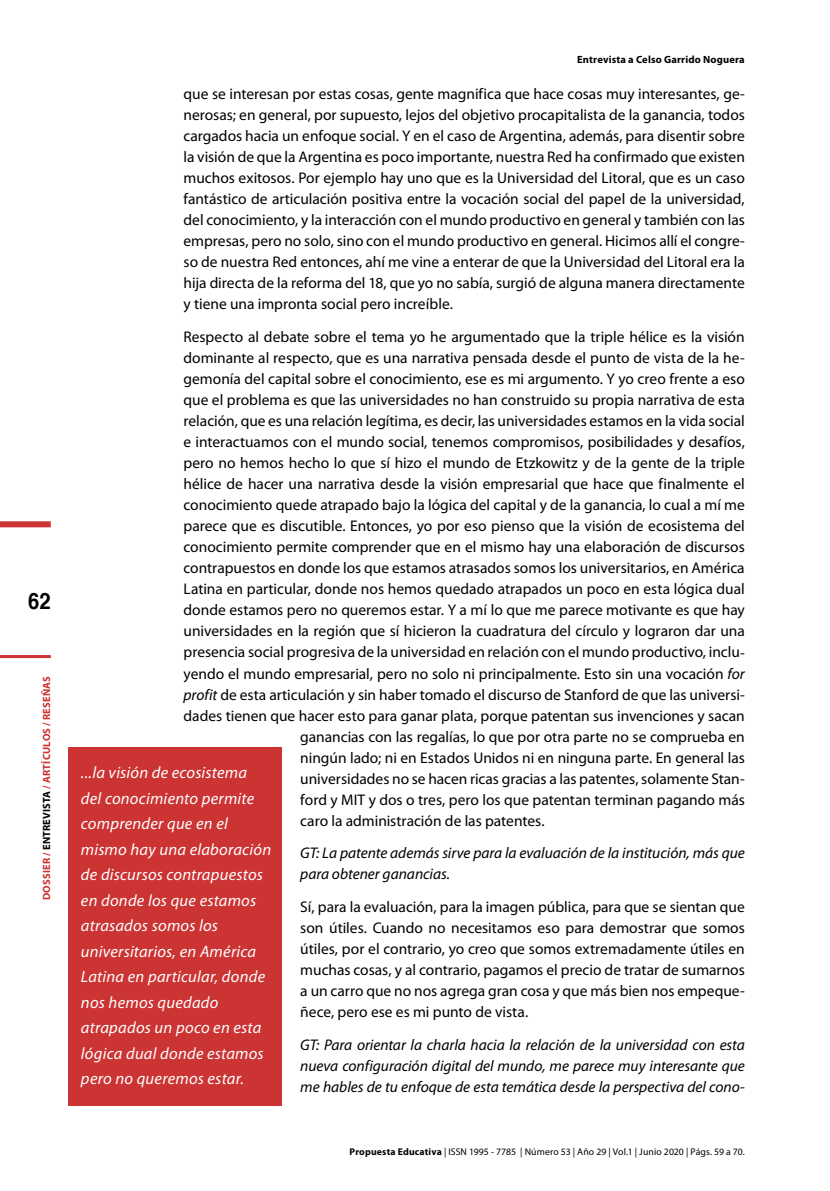
<style>
.page{position:relative;width:830px;height:1191px;background:#fff}
.page>*{position:absolute;margin:0;border:0;box-sizing:border-box;transform-origin:0 0}
.t1{font:700 22.5px "Helvetica";color:#000;scale:.9 1}
.t2{font:italic 16.5px/25.5px "Myriad Pro";letter-spacing:.015em;color:#fff}
.t3{font:15.45px/21px "Myriad Pro";color:#000;text-align:justify}
.t4{font:italic 15.45px/21px "Myriad Pro";letter-spacing:-.005em;color:#000}
.t5{font:700 10.5px "Myriad Pro";letter-spacing:.015em;color:#c33}
.t6{font:700 10.5px "Myriad Pro";letter-spacing:.015em;color:#000}
.t7{font:9.75px "Myriad Pro";letter-spacing:.01em;color:#000}
.s1{color:#000}
.s2{font-style:italic}
.s3{font-weight:700}
</style>
<div class="page">
<hr style="left:0;top:655px;width:51px;height:3px;background:#c33">
<div style="left:0;top:521px;width:51px;height:6px;background:#c33"></div>
<div style="left:69px;top:747px;width:213px;height:359px;background:#c33"></div>
<h1 class="t1" style="left:28px;top:583px;width:26px">62</h1>
<p class="t5" style="left:40px;top:900px;width:225px;rotate:-90deg">DOSSIER / <span class="s1">ENTREVISTA</span> / ARTÍCULOS / RESEÑAS</p>
<p class="t6" style="left:576px;top:53px;width:169px">Entrevista a Celso Garrido Noguera</p>
<p class="t3" style="left:183px;top:83px;width:562px">que se interesan por estas cosas, gente magnifica que hace cosas muy interesantes, ge&shy;nerosas; en general, por supuesto, lejos del objetivo procapitalista de la ganancia, todos cargados hacia un enfoque social. Y en el caso de Argentina, además, para disentir sobre la visión de que la Argentina es poco importante, nuestra Red ha confirmado que existen muchos exitosos. Por ejemplo hay uno que es la Universidad del Litoral, que es un caso fantástico de articulación positiva entre la vocación social del papel de la universidad, del conocimiento, y la interacción con el mundo productivo en general y también con las empresas, pero no solo, sino con el mundo productivo en general. Hicimos allí el congre&shy;so de nuestra Red entonces, ahí me vine a enterar de que la Universidad del Litoral era la hija directa de la reforma del 18, que yo no sabía, surgió de alguna manera directamente y tiene una impronta social pero increíble.</p>
<p class="t3" style="left:183px;top:326px;width:562px">Respecto al debate sobre el tema yo he argumentado que la triple hélice es la visión</p>
<p class="t3" style="left:183px;top:347px;width:562px">dominante al respecto, que es una narrativa pensada desde el punto de vista de la he-</p>
<p class="t3" style="left:183px;top:368px;width:562px">gemonía del capital sobre el conocimiento, ese es mi argumento. Y yo creo frente a eso</p>
<p class="t3" style="left:183px;top:389px;width:562px">que el problema es que las universidades no han construido su propia narrativa de esta</p>
<p class="t3" style="left:183px;top:410px;width:562px">relación, que es una relación legítima, es decir, las universidades estamos en la vida social</p>
<p class="t3" style="left:183px;top:431px;width:562px">e interactuamos con el mundo social, tenemos compromisos, posibilidades y desafíos,</p>
<p class="t3" style="left:183px;top:452px;width:562px">pero no hemos hecho lo que sí hizo el mundo de Etzkowitz y de la gente de la triple</p>
<p class="t3" style="left:183px;top:473px;width:562px">hélice de hacer una narrativa desde la visión empresarial que hace que finalmente el</p>
<p class="t3" style="left:183px;top:494px;width:562px">conocimiento quede atrapado bajo la lógica del capital y de la ganancia, lo cual a mí me</p>
<p class="t3" style="left:183px;top:515px;width:562px">parece que es discutible. Entonces, yo por eso pienso que la visión de ecosistema del</p>
<p class="t3" style="left:183px;top:536px;width:562px">conocimiento permite comprender que en el mismo hay una elaboración de discursos</p>
<p class="t3" style="left:183px;top:557px;width:562px">contrapuestos en donde los que estamos atrasados somos los universitarios, en América</p>
<p class="t3" style="left:183px;top:578px;width:562px">Latina en particular, donde nos hemos quedado atrapados un poco en esta lógica dual</p>
<p class="t3" style="left:183px;top:599px;width:562px">donde estamos pero no queremos estar. Y a mí lo que me parece motivante es que hay</p>
<p class="t3" style="left:183px;top:620px;width:562px">universidades en la región que sí hicieron la cuadratura del círculo y lograron dar una</p>
<p class="t3" style="left:183px;top:641px;width:562px">presencia social progresiva de la universidad en relación con el mundo productivo, inclu-</p>
<p class="t3" style="left:183px;top:662px;width:562px">yendo el mundo empresarial, pero no solo ni principalmente. Esto sin una vocación <span class="s2">for</span></p>
<p class="t3" style="left:183px;top:683px;width:562px"><span class="s2">profit</span> de esta articulación y sin haber tomado el discurso de Stanford de que las universi-</p>
<p class="t3" style="left:183px;top:704px;width:562px">dades tienen que hacer esto para ganar plata, porque patentan sus invenciones y sacan</p>
<p class="t3" style="left:300px;top:725px;width:446px">ganancias con las regalías, lo que por otra parte no se comprueba en</p>
<p class="t3" style="left:300px;top:746px;width:446px">ningún lado; ni en Estados Unidos ni en ninguna parte. En general las</p>
<p class="t3" style="left:300px;top:767px;width:446px">universidades no se hacen ricas gracias a las patentes, solamente Stan-</p>
<p class="t3" style="left:300px;top:788px;width:446px">ford y MIT y dos o tres, pero los que patentan terminan pagando más</p>
<p class="t3" style="left:300px;top:809px;width:245px">caro la administración de las patentes.</p>
<p class="t4" style="left:300px;top:842px;width:446px">GT: La patente además sirve para la evaluación de la institución, más que para obtener ganancias.</p>
<p class="t3" style="left:300px;top:896px;width:446px">Sí, para la evaluación, para la imagen pública, para que se sientan que son útiles. Cuando no necesitamos eso para demostrar que somos útiles, por el contrario, yo creo que somos extremadamente útiles en muchas cosas, y al contrario, pagamos el precio de tratar de sumarnos a un carro que no nos agrega gran cosa y que más bien nos empeque&shy;ñece, pero ese es mi punto de vista.</p>
<p class="t4" style="left:300px;top:1034px;width:446px;text-align:justify">GT: Para orientar la charla hacia la relación de la universidad con esta nueva configuración digital del mundo, me parece muy interesante que me hables de tu enfoque de esta temática desde la perspectiva del cono-</p>
<p class="t2" style="left:81px;top:759px;width:192px">...la visión de ecosistema del conocimiento permite comprender que en el mismo hay una elaboración de discursos contrapuestos en donde los que estamos atrasados somos los universitarios, en América<br>Latina en particular, donde nos hemos quedado atrapados un poco en esta lógica dual donde estamos pero no queremos estar.</p>
<p class="t7" style="left:349px;top:1146px;width:397px"><span class="s3">Propuesta Educativa</span> | ISSN 1995 - 7785 | Número 53 | Año 29 | Vol.1 | Junio 2020 | Págs. 59 a 70.</p>
</div>
